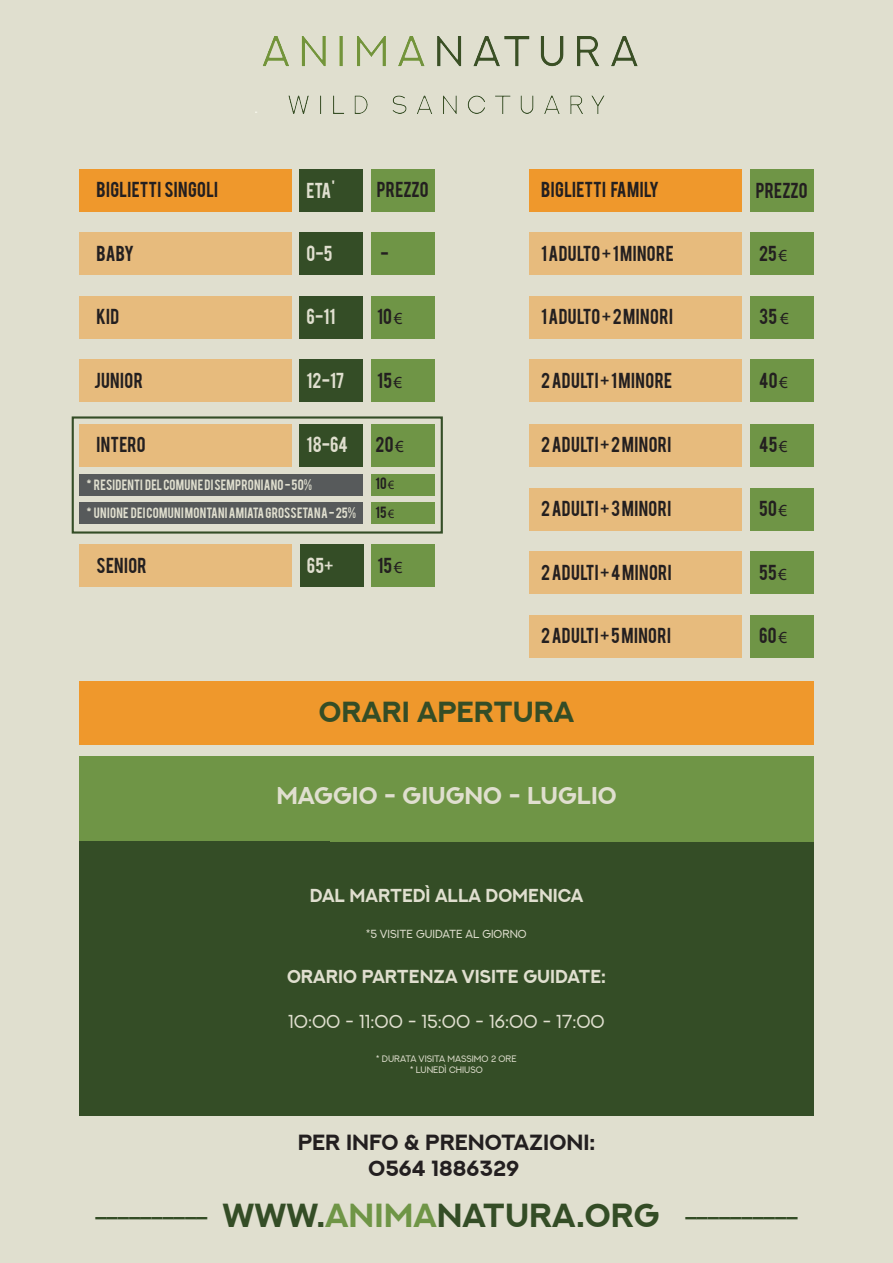
<style>
.page{position:relative;width:893px;height:1263px;background:#e0dfcf}
.page>*{position:absolute;margin:0;border:0;box-sizing:border-box;transform-origin:0 0}
.t1{font:700 29.03px "NEXTART";color:#344d26}
.t2{font:700 24.22px "NEXTART";color:#e0dfcf}
.t3{font:700 21.9px/26.3px "NEXTART";color:#231f20;text-align:center}
.t4{font:700 19.42px "NEXTART";color:#344d26}
.t5{font:700 18.75px "NEXTART";color:#e0dfcf;scale:.96 1}
.t6{font:18.75px "NEXTART";color:#e0dfcf;scale:.96 1}
.t7{font:17.02px "Bebas";letter-spacing:.02em;color:#231f20}
.t8{font:17.02px "Bebas";letter-spacing:.01em;color:#e0dfcf}
.t9{font:12.75px "Bebas";color:#231f20}
.t10{font:11.7px "Bebas";letter-spacing:.02em;color:#e0dfcf}
.t11{font:11.7px "NEXTART";color:#e0dfcf;scale:.96 1}
.t12{font:9.38px/11.2px "NEXTART";color:#e0dfcf;text-align:center;scale:.96 1}
.s1{font-family:"Myriad Pro"}
.s2{font-size:33.3px}
.s3{font-size:33.3px;color:#6f9546}
</style>
<div class="page">
<div style="left:79px;top:756px;width:251px;height:85px;background:#6f9546"></div>
<div style="left:79px;top:681px;width:735px;height:64px;background:#ef982c"></div>
<img style="left:255px;top:37px;width:383px;height:77px">
<div style="left:79px;top:169px;width:213px;height:42px;background:#ef982c"></div>
<div style="left:300px;top:169px;width:63px;height:42px;background:#344d26"></div>
<div style="left:371px;top:169px;width:64px;height:42px;background:#6f9546"></div>
<div style="left:79px;top:233px;width:213px;height:42px;background:#e7bb7d"></div>
<div style="left:300px;top:233px;width:63px;height:42px;background:#344d26"></div>
<div style="left:371px;top:233px;width:64px;height:42px;background:#6f9546"></div>
<div style="left:79px;top:296px;width:213px;height:43px;background:#e7bb7d"></div>
<div style="left:300px;top:296px;width:63px;height:43px;background:#344d26"></div>
<div style="left:371px;top:296px;width:64px;height:43px;background:#6f9546"></div>
<div style="left:79px;top:360px;width:213px;height:42px;background:#e7bb7d"></div>
<div style="left:300px;top:360px;width:63px;height:42px;background:#344d26"></div>
<div style="left:371px;top:360px;width:64px;height:42px;background:#6f9546"></div>
<div style="left:79px;top:424px;width:213px;height:42px;background:#e7bb7d"></div>
<div style="left:300px;top:424px;width:63px;height:42px;background:#344d26"></div>
<div style="left:371px;top:424px;width:64px;height:42px;background:#6f9546"></div>
<div style="left:80px;top:545px;width:212px;height:42px;background:#e7bb7d"></div>
<div style="left:300px;top:545px;width:64px;height:42px;background:#344d26"></div>
<div style="left:371px;top:545px;width:64px;height:42px;background:#6f9546"></div>
<div style="left:79px;top:474px;width:284px;height:21px;background:#575a5b"></div>
<div style="left:79px;top:503px;width:284px;height:21px;background:#575a5b"></div>
<div style="left:530px;top:169px;width:212px;height:42px;background:#ef982c"></div>
<div style="left:750px;top:169px;width:64px;height:42px;background:#6f9546"></div>
<div style="left:530px;top:233px;width:212px;height:42px;background:#e7bb7d"></div>
<div style="left:750px;top:233px;width:64px;height:42px;background:#6f9546"></div>
<div style="left:530px;top:296px;width:212px;height:43px;background:#e7bb7d"></div>
<div style="left:750px;top:296px;width:64px;height:43px;background:#6f9546"></div>
<div style="left:530px;top:360px;width:212px;height:42px;background:#e7bb7d"></div>
<div style="left:750px;top:360px;width:64px;height:42px;background:#6f9546"></div>
<div style="left:530px;top:424px;width:212px;height:42px;background:#e7bb7d"></div>
<div style="left:750px;top:424px;width:64px;height:42px;background:#6f9546"></div>
<div style="left:530px;top:488px;width:212px;height:42px;background:#e7bb7d"></div>
<div style="left:750px;top:488px;width:64px;height:42px;background:#6f9546"></div>
<div style="left:530px;top:552px;width:212px;height:42px;background:#e7bb7d"></div>
<div style="left:750px;top:552px;width:64px;height:42px;background:#6f9546"></div>
<div style="left:530px;top:615px;width:212px;height:43px;background:#e7bb7d"></div>
<div style="left:750px;top:615px;width:64px;height:43px;background:#6f9546"></div>
<div style="left:79px;top:841px;width:251px;height:274px;background:#344d26"></div>
<div style="left:330px;top:841px;width:233px;height:274px;background:#344d26"></div>
<div style="left:563px;top:841px;width:251px;height:274px;background:#344d26"></div>
<div style="left:330px;top:756px;width:233px;height:85px;background:#6f9546"></div>
<div style="left:563px;top:756px;width:251px;height:85px;background:#6f9546"></div>
<div style="left:72px;top:416px;width:371px;height:118px;border:2px solid #344d26"></div>
<div style="left:371px;top:474px;width:64px;height:21px;background:#6f9546"></div>
<div style="left:371px;top:503px;width:64px;height:21px;background:#6f9546"></div>
<p class="t7" style="left:96px;top:177px;width:123px">BIGLIETTI SINGOLI</p>
<p class="t8" style="left:307px;top:178px;width:30px">ETA'</p>
<p class="t7" style="left:377px;top:177px;width:53px">PREZZO</p>
<p class="t7" style="left:96px;top:241px;width:39px">BABY</p>
<p class="t8" style="left:307px;top:241px;width:27px">0-5</p>
<p class="t7" style="left:380px;top:241px;width:10px">-</p>
<p class="t7" style="left:96px;top:304px;width:24px">KID</p>
<p class="t8" style="left:307px;top:304px;width:30px">6-11</p>
<p class="t7" style="left:377px;top:304px;width:27px">10 <span class="s1">€</span></p>
<p class="t7" style="left:94px;top:368px;width:51px">JUNIOR</p>
<p class="t8" style="left:307px;top:368px;width:39px">12-17</p>
<p class="t7" style="left:377px;top:368px;width:27px">15 <span class="s1">€</span></p>
<p class="t7" style="left:96px;top:432px;width:51px">INTERO</p>
<p class="t8" style="left:307px;top:432px;width:43px">18-64</p>
<p class="t7" style="left:375px;top:432px;width:30px">20 <span class="s1">€</span></p>
<p class="t10" style="left:87px;top:477px;width:227px">* RESIDENTI DEL COMUNE DI SEMPRONIANO - 50%</p>
<p class="t10" style="left:87px;top:504px;width:271px">* UNIONE DEI COMUNI MONTANI AMIATA GROSSETANA - 25%</p>
<p class="t9" style="left:375px;top:474px;width:20px">10 <span class="s1">€</span></p>
<p class="t9" style="left:375px;top:503px;width:20px">15 <span class="s1">€</span></p>
<p class="t7" style="left:97px;top:553px;width:52px">SENIOR</p>
<p class="t8" style="left:307px;top:553px;width:28px">65+</p>
<p class="t7" style="left:377px;top:553px;width:27px">15 <span class="s1">€</span></p>
<p class="t7" style="left:541px;top:177px;width:119px">BIGLIETTI FAMILY</p>
<p class="t7" style="left:541px;top:241px;width:134px">1 ADULTO + 1 MINORE</p>
<p class="t7" style="left:541px;top:304px;width:133px">1 ADULTO + 2 MINORI</p>
<p class="t7" style="left:541px;top:368px;width:133px">2 ADULTI + 1 MINORE</p>
<p class="t7" style="left:541px;top:432px;width:132px">2 ADULTI + 2 MINORI</p>
<p class="t7" style="left:541px;top:496px;width:132px">2 ADULTI + 3 MINORI</p>
<p class="t7" style="left:541px;top:560px;width:132px">2 ADULTI + 4 MINORI</p>
<p class="t7" style="left:541px;top:623px;width:131px">2 ADULTI + 5 MINORI</p>
<h1 class="t1" style="left:319px;top:694px;width:257px">ORARI APERTURA</h1>
<h2 class="t2" style="left:276px;top:781px;width:342px">MAGGIO - GIUGNO - LUGLIO</h2>
<p class="t5" style="left:310px;top:884px;width:287px">DAL MARTEDÌ ALLA DOMENICA</p>
<p class="t11" style="left:366px;top:927px;width:169px">*5 VISITE GUIDATE AL GIORNO</p>
<p class="t5" style="left:287px;top:965px;width:334px">ORARIO PARTENZA VISITE GUIDATE:</p>
<p class="t6" style="left:288px;top:1011px;width:331px">10:00 - 11:00 - 15:00 - 16:00 - 17:00</p>
<p class="t12" style="left:376px;top:1053px;width:148px">* DURATA VISITA MASSIMO 2 ORE * LUNEDÌ CHIUSO</p>
<p class="t3" style="left:298px;top:1129px;width:299px">PER INFO &amp; PRENOTAZIONI:<br>0564 1886329</p>
<p class="t7" style="left:756px;top:178px;width:53px">PREZZO</p>
<p class="t7" style="left:759px;top:241px;width:29px">25 <span class="s1">€</span></p>
<p class="t7" style="left:759px;top:304px;width:31px">35 <span class="s1">€</span></p>
<p class="t7" style="left:759px;top:368px;width:30px">40 <span class="s1">€</span></p>
<p class="t7" style="left:759px;top:432px;width:30px">45 <span class="s1">€</span></p>
<p class="t7" style="left:759px;top:496px;width:30px">50 <span class="s1">€</span></p>
<p class="t7" style="left:759px;top:560px;width:29px">55 <span class="s1">€</span></p>
<p class="t7" style="left:759px;top:623px;width:29px">60 <span class="s1">€</span></p>
<p class="t4" style="left:95px;top:1198px;width:704px">__________ <span class="s2">WWW.</span><span class="s3">ANIMA</span><span class="s2">NATURA.ORG</span> __________</p>
</div>
